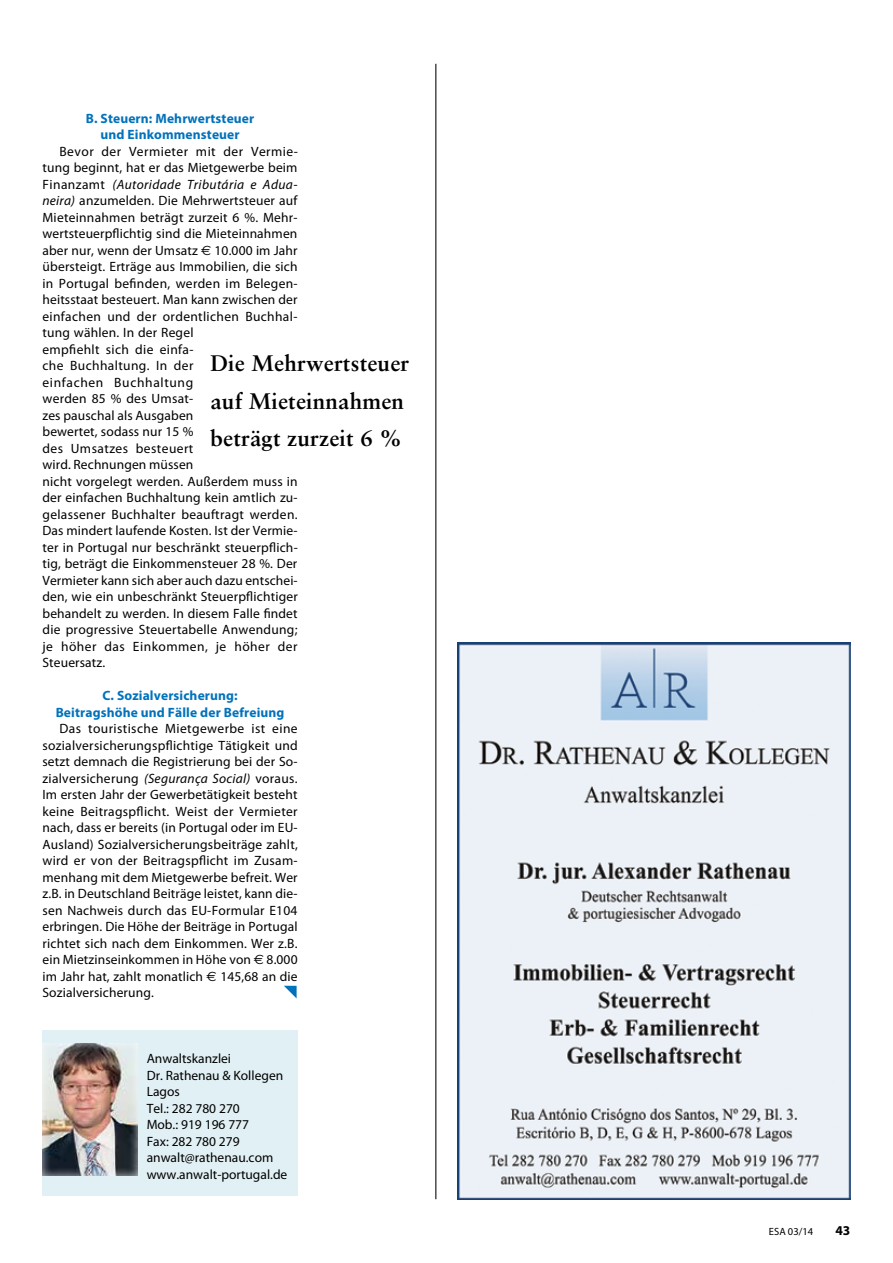
<style>
.page{position:relative;width:893px;height:1263px;background:#fff}
.page>*{position:absolute;margin:0;border:0;box-sizing:border-box;transform-origin:0 0}
.t1{font:700 22.5px/37.5px "Sabon";letter-spacing:.01em;color:#000}
.t2{font:13.5px/16.5px "Myriad Pro";letter-spacing:.015em;color:#000}
.t3{font:700 13.5px/16.5px "Myriad Pro";letter-spacing:.01em;color:#0072bc;text-align:center}
.t4{font:700 13.5px "Myriad Pro";color:#000}
.t5{font:10.5px "Myriad Pro";color:#000}
.s1{font-style:italic}
.s2{font-family:"Euro Sans"}
</style>
<div class="page">
<div style="left:43px;top:1030px;width:255px;height:165px;background:#e1f0f5"></div>
<div style="left:41px;top:1042px;width:97px;height:135px;background:#fff;opacity:.75"></div>
<svg style="left:284px;top:986px;width:13px;height:12px"></svg>
<img style="left:457px;top:642px;width:393px;height:557px">
<hr style="left:435px;top:64px;width:1px;height:1135px;background:#000">
<p class="t3" style="left:86px;top:110px;width:170px">B. Steuern: Mehrwertsteuer und Einkommensteuer</p>
<p class="t2" style="left:43px;top:143px;width:257px;text-indent:17px">Bevor der Vermieter mit der Vermie&shy;tung beginnt, hat er das Mietgewerbe beim Finanzamt <span class="s1">(Autoridade Tributária e Adua&shy;neira)</span> anzumelden. Die Mehrwertsteuer auf Mieteinnahmen beträgt zurzeit 6 %. Mehr&shy;wertsteuerpflichtig sind die Mieteinnahmen aber nur, wenn der Umsatz <span class="s2">E</span> 10.000 im Jahr übersteigt. Erträge aus Immobilien, die sich in Portugal befinden, werden im Belegen&shy;heitsstaat besteuert. Man kann zwischen der einfachen und der ordentlichen Buchhal&shy;tung wählen. In der Regel<br>empfiehlt sich die einfa-<br>che Buchhaltung. In der<br>einfachen Buchhaltung<br>werden 85 % des Umsat-<br>zes pauschal als Ausgaben<br>bewertet, sodass nur 15 %<br>des Umsatzes besteuert<br>wird. Rechnungen müssen<br>nicht vorgelegt werden. Außerdem muss in der einfachen Buchhaltung kein amtlich zu&shy;gelassener Buchhalter beauftragt werden.<br>Das mindert laufende Kosten. Ist der Vermie&shy;ter in Portugal nur beschränkt steuerpflich&shy;tig, beträgt die Einkommensteuer 28 %. Der Vermieter kann sich aber auch dazu entschei&shy;den, wie ein unbeschränkt Steuerpflichtiger behandelt zu werden. In diesem Falle findet die progressive Steuertabelle Anwendung; je höher das Einkommen, je höher der Steuersatz.</p>
<p class="t3" style="left:56px;top:687px;width:230px">C. Sozialversicherung:<br>Beitragshöhe und Fälle der Befreiung</p>
<p class="t2" style="left:43px;top:720px;width:257px;text-align:justify;text-indent:17px">Das touristische Mietgewerbe ist eine sozialversicherungspflichtige Tätigkeit und setzt demnach die Registrierung bei der So&shy;zialversicherung <span class="s1">(Segurança Social)</span> voraus.<br>Im ersten Jahr der Gewerbetätigkeit besteht keine Beitragspflicht. Weist der Vermieter nach, dass er bereits (in Portugal oder im EU-Ausland) Sozialversicherungsbeiträge zahlt, wird er von der Beitragspflicht im Zusam&shy;menhang mit dem Mietgewerbe befreit. Wer z.B. in Deutschland Beiträge leistet, kann die&shy;sen Nachweis durch das EU-Formular E104 erbringen. Die Höhe der Beiträge in Portugal richtet sich nach dem Einkommen. Wer z.B. ein Mietzinseinkommen in Höhe von <span class="s2">E</span> 8.000 im Jahr hat, zahlt monatlich <span class="s2">E</span> 145,68 an die Sozialversicherung.</p>
<h1 class="t1" style="left:210px;top:344px;width:200px">Die Mehrwertsteuer auf Mieteinnahmen beträgt zurzeit 6 %</h1>
<p class="t2" style="left:147px;top:1050px;width:142px">Anwaltskanzlei<br>Dr. Rathenau &amp; Kollegen<br>Lagos<br>Tel.: 282 780 270<br>Mob.: 919 196 777<br>Fax: 282 780 279 anwalt@rathenau.com www.anwalt-portugal.de</p>
<p class="t5" style="left:769px;top:1225px;width:46px">ESA 03/14</p>
<p class="t4" style="left:835px;top:1222px;width:16px">43</p>
</div>
